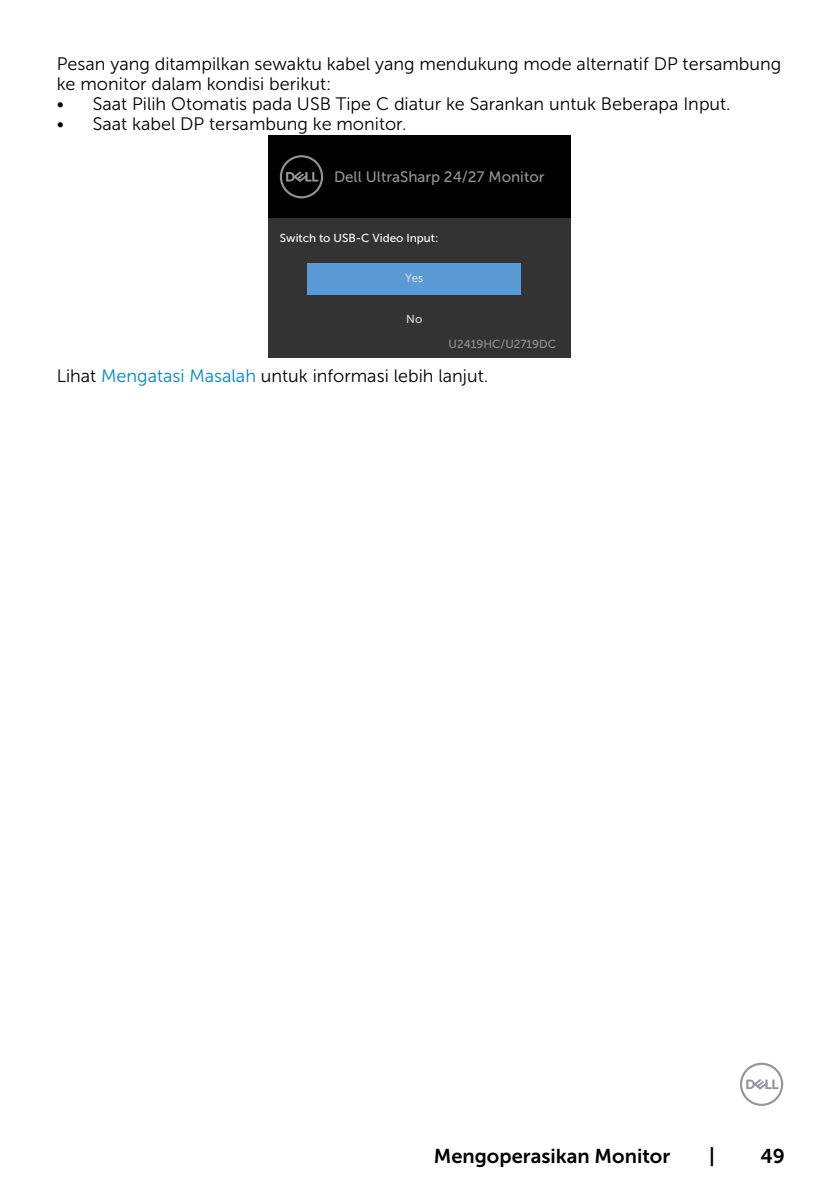
<style>
.page{position:relative;width:840px;height:1191px;background:#fff}
.page>*{position:absolute;margin:0;border:0;box-sizing:border-box;transform-origin:0 0}
.t1{font:20px "Museo Sans For Dell 700";color:#000}
.Paragraph{font:18px/20px "Museo Sans For Dell 300";color:#000}
.t2{font:15.2px "Museo Sans For Dell 500";color:#939393}
.t3{font:11.6px "Museo Sans For Dell 500";color:#fff}
.t4{font:11.6px "Museo Sans For Dell 500";color:#939393}
.t5{font:11.6px "Museo Sans For Dell 500";color:#d9d9d9}
.s1{color:#0087cb}
</style>
<div class="page">
<svg style="left:740px;top:1062px;width:42px;height:44px"></svg>
<div style="left:268px;top:135px;width:303px;height:222px;background:#333"></div>
<div style="left:268px;top:135px;width:303px;height:82px;background:#000"></div>
<svg style="left:280px;top:155px;width:43px;height:43px"></svg>
<div style="left:307px;top:263px;width:213px;height:31px;background:#5b9bd5"></div>
<p class="Paragraph" style="left:57px;top:54px;width:725px">Pesan yang ditampilkan sewaktu kabel yang mendukung mode alternatif DP tersambung ke monitor dalam kondisi berikut:</p>
<p class="Paragraph" style="left:57px;top:94px;width:675px">• Saat Pilih Otomatis pada USB Tipe C diatur ke Sarankan untuk Beberapa Input.</p>
<p class="Paragraph" style="left:57px;top:114px;width:351px">• Saat kabel DP tersambung ke monitor.</p>
<p class="t2" style="left:334px;top:168px;width:212px">Dell UltraSharp 24/27 Monitor</p>
<p class="t3" style="left:280px;top:232px;width:160px">Switch to USB-C Video Input:</p>
<p class="t5" style="left:405px;top:272px;width:20px">Yes</p>
<p class="t5" style="left:406px;top:313px;width:18px">No</p>
<p class="t4" style="left:448px;top:338px;width:109px">U2419HC/U2719DC</p>
<p class="Paragraph" style="left:57px;top:365px;width:432px">Lihat <span class="s1">Mengatasi Masalah</span> untuk informasi lebih lanjut.</p>
<p class="t1" style="left:433px;top:1144px;width:238px">Mengoperasikan Monitor</p>
<p class="t1" style="left:708px;top:1144px;width:7px">|</p>
<p class="t1" style="left:760px;top:1144px;width:26px">49</p>
</div>
